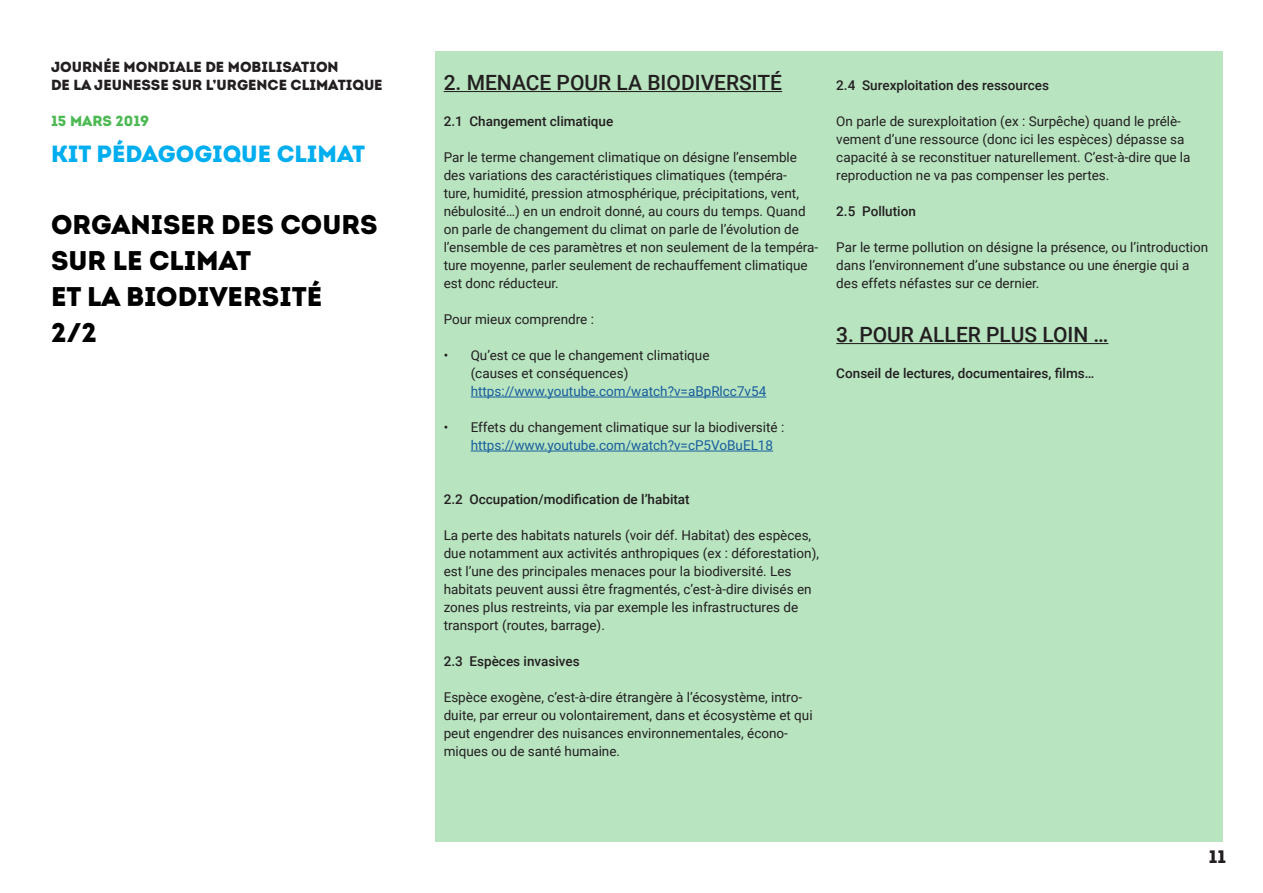
<style>
.page{position:relative;width:1263px;height:893px;background:#fff}
.page>*{position:absolute;margin:0;border:0;box-sizing:border-box;transform-origin:0 0}
.t1{font:27px/36px "Intro Black Caps";color:#000001}
.t2{font:23.4px "Intro Black Caps";color:#00aeef}
.t3{font:500 21px "Roboto";color:#231f20}
.t4{font:18px "Intro Black Caps";color:#231f20}
.t5{font:14.55px/18px "Intro Black Caps";color:#231f20}
.t6{font:14.55px "Intro Black Caps";color:#4db953}
.t7{font:13.5px/18px "Roboto";color:#231f20}
.t8{font:500 13.5px "Roboto";color:#231f20}
.t9{font:13.5px "Roboto";color:#175d9e}
</style>
<div class="page">
<div style="left:435px;top:51px;width:787px;height:791px;background:#b8e4c0"></div>
<hr style="left:444px;top:91px;width:338px;height:1px;background:#231f20">
<hr style="left:471px;top:397px;width:295px;height:1px;background:#175d9e">
<hr style="left:471px;top:451px;width:302px;height:1px;background:#175d9e">
<hr style="left:836px;top:343px;width:272px;height:1px;background:#231f20">
<p class="t5" style="left:51px;top:58px;width:333px">JOURNÉE MONDIALE DE MOBILISATION<br>DE LA JEUNESSE SUR L’URGENCE CLIMATIQUE</p>
<p class="t6" style="left:51px;top:111px;width:100px">15 MARS 2019</p>
<h2 class="t2" style="left:51px;top:138px;width:316px">KIT PÉDAGOGIQUE CLIMAT</h2>
<h1 class="t1" style="left:51px;top:206px;width:328px">ORGANISER DES COURS<br>SUR LE CLIMAT<br>ET LA BIODIVERSITÉ<br>2/2</h1>
<h3 class="t3" style="left:444px;top:68px;width:340px">2. MENACE POUR LA BIODIVERSITÉ</h3>
<p class="t8" style="left:444px;top:112px;width:171px">2.1 Changement climatique</p>
<p class="t7" style="left:444px;top:148px;width:376px">Par le terme changement climatique on désigne l’ensemble des variations des caractéristiques climatiques (tempéra-<br>ture, humidité, pression atmosphérique, précipitations, vent, nébulosité…) en un endroit donné, au cours du temps. Quand on parle de changement du climat on parle de l’évolution de l’ensemble de ces paramètres et non seulement de la tempéra&shy;ture moyenne, parler seulement de rechauffement climatique est donc réducteur.</p>
<p class="t7" style="left:444px;top:310px;width:152px">Pour mieux comprendre :</p>
<p class="t7" style="left:471px;top:346px;width:240px;text-indent:-27px">• Qu’est ce que le changement climatique (causes et conséquences)</p>
<p class="t9" style="left:471px;top:382px;width:297px">https://www.youtube.com/watch?v=aBpRlcc7v54</p>
<p class="t7" style="left:444px;top:418px;width:342px">• Effets du changement climatique sur la biodiversité :</p>
<p class="t9" style="left:471px;top:436px;width:304px">https://www.youtube.com/watch?v=cP5VoBuEL18</p>
<p class="t8" style="left:444px;top:490px;width:248px">2.2 Occupation/modification de l’habitat</p>
<p class="t7" style="left:444px;top:526px;width:377px">La perte des habitats naturels (voir déf. Habitat) des espèces, due notamment aux activités anthropiques (ex : déforestation), est l’une des principales menaces pour la biodiversité. Les habitats peuvent aussi être fragmentés, c’est-à-dire divisés en zones plus restreints, via par exemple les infrastructures de transport (routes, barrage).</p>
<p class="t8" style="left:444px;top:652px;width:137px">2.3 Espèces invasives</p>
<p class="t7" style="left:444px;top:688px;width:370px">Espèce exogène, c’est-à-dire étrangère à l’écosystème, intro&shy;duite, par erreur ou volontairement, dans et écosystème et qui peut engendrer des nuisances environnementales, écono&shy;miques ou de santé humaine.</p>
<p class="t8" style="left:836px;top:76px;width:214px">2.4 Surexploitation des ressources</p>
<p class="t7" style="left:836px;top:112px;width:356px">On parle de surexploitation (ex : Surpêche) quand le prélè&shy;vement d’une ressource (donc ici les espèces) dépasse sa capacité à se reconstituer naturellement. C’est-à-dire que la reproduction ne va pas compenser les pertes.</p>
<p class="t8" style="left:836px;top:202px;width:81px">2.5 Pollution</p>
<p class="t7" style="left:836px;top:238px;width:373px">Par le terme pollution on désigne la présence, ou l’introduction dans l’environnement d’une substance ou une énergie qui a des effets néfastes sur ce dernier.</p>
<h3 class="t3" style="left:836px;top:320px;width:274px">3. POUR ALLER PLUS LOIN …</h3>
<p class="t8" style="left:836px;top:364px;width:259px">Conseil de lectures, documentaires, films…</p>
<h3 class="t4" style="left:1209px;top:845px;width:19px">11</h3>
</div>
